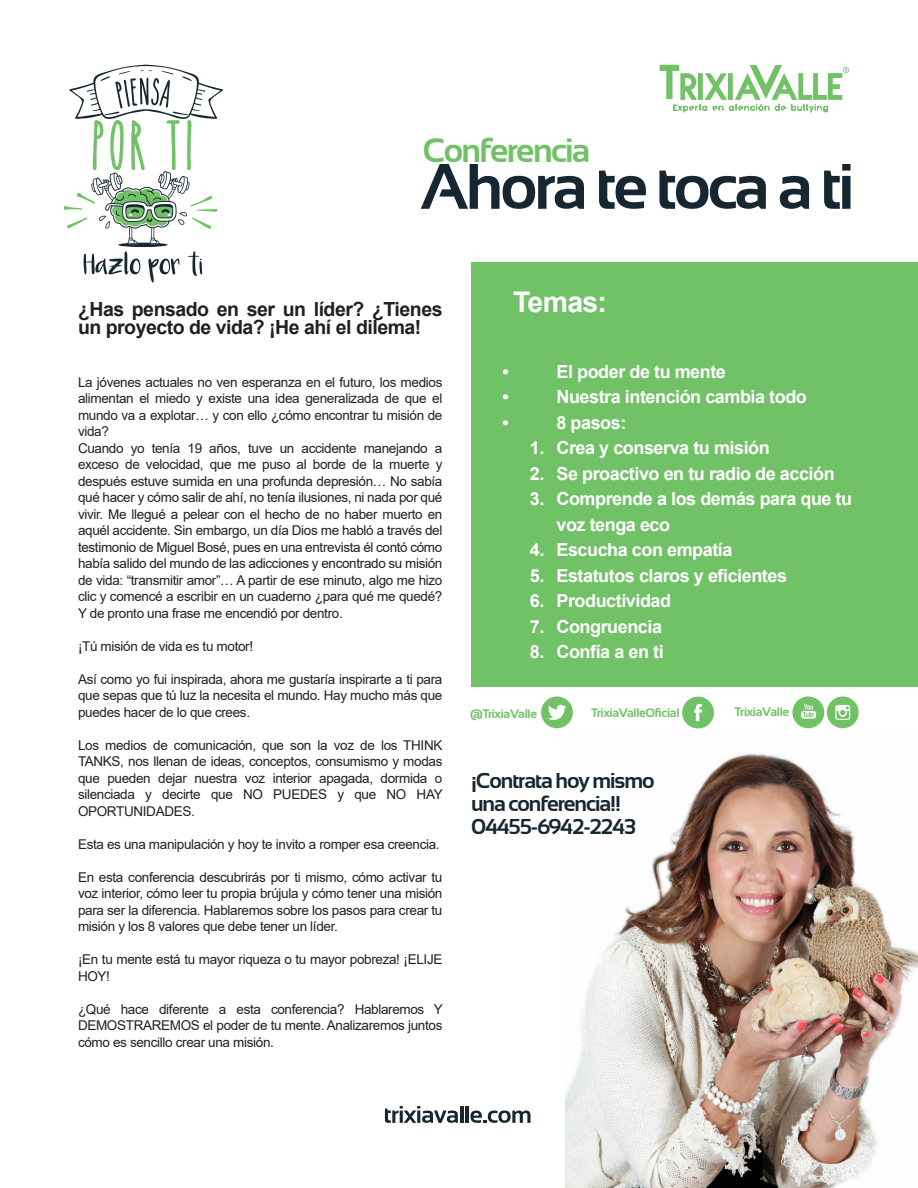
<style>
.page{position:relative;width:918px;height:1188px;background:#fff}
.page>*{position:absolute;margin:0;border:0;box-sizing:border-box;transform-origin:0 0}
.t1{font:700 64.2px "Sansation";letter-spacing:-.05em;color:#162731}
.t2{font:700 33.6px "Sansation";letter-spacing:-.05em;color:#71c167}
.t3{font:700 28.5px "Arial";letter-spacing:-.025em;color:#fff}
.t4{font:700 21.45px/22.8px "Sansation";letter-spacing:-.05em;color:#162731}
.t5{font:700 19.5px/18px "Arial";letter-spacing:-.025em;color:#231f20}
.t6{font:700 18px/25.5px "Arial";letter-spacing:-.025em;color:#fff}
.t7{font:13.5px/16.5px "Arial";letter-spacing:-.025em;color:#231f20;text-align:justify}
.t8{font:700 12.3px "Sansation";letter-spacing:-.025em;color:#71c167}
</style>
<div class="page">
<img style="left:566px;top:753px;width:352px;height:435px">
<svg style="left:660px;top:65px;width:189px;height:48px"></svg>
<svg style="left:385px;top:1106px;width:73px;height:17px"></svg>
<hr style="left:460px;top:1106px;width:3px;height:17px;background:#162731">
<hr style="left:466px;top:1106px;width:3px;height:17px;background:#162731">
<svg style="left:470px;top:1110px;width:61px;height:13px"></svg>
<div style="left:471px;top:262px;width:447px;height:425px;background:#71c167"></div>
<div style="left:541px;top:696px;width:32px;height:32px;background:#71c167;border-radius:50%"></div>
<svg style="left:548px;top:705px;width:18px;height:15px"></svg>
<div style="left:682px;top:697px;width:32px;height:31px;background:#71c167;border-radius:50%"></div>
<svg style="left:694px;top:704px;width:8px;height:17px"></svg>
<div style="left:792px;top:696px;width:32px;height:32px;background:#71c167;border-radius:50%"></div>
<svg style="left:801px;top:704px;width:15px;height:15px"></svg>
<div style="left:827px;top:696px;width:32px;height:32px;background:#71c167;border-radius:50%"></div>
<svg style="left:835px;top:705px;width:15px;height:15px"></svg>
<svg style="left:837px;top:707px;width:12px;height:12px"></svg>
<svg style="left:118px;top:243px;width:50px;height:4px"></svg>
<svg style="left:63px;top:65px;width:160px;height:180px"></svg>
<svg style="left:84px;top:251px;width:56px;height:23px"></svg>
<svg style="left:148px;top:259px;width:31px;height:23px"></svg>
<svg style="left:188px;top:251px;width:14px;height:25px"></svg>
<h2 class="t2" style="left:423px;top:131px;width:169px">Conferencia</h2>
<h1 class="t1" style="left:420px;top:151px;width:436px">Ahora te toca a ti</h1>
<h3 class="t5" style="left:78px;top:301px;width:366px">¿Has pensado en ser un líder? ¿Tienes un proyecto de vida? ¡He ahí el dilema!</h3>
<p class="t7" style="left:78px;top:374px;width:366px;text-align:left">La jóvenes actuales no ven esperanza en el futuro, los medios alimentan el miedo y existe una idea generalizada de que el mundo va a explotar… y con ello ¿cómo encontrar tu misión de vida?<br>Cuando yo tenía 19 años, tuve un accidente manejando a exceso de velocidad, que me puso al borde de la muerte y después estuve sumida en una profunda depresión… No sabía qué hacer y cómo salir de ahí, no tenía ilusiones, ni nada por qué vivir. Me llegué a pelear con el hecho de no haber muerto en aquél accidente. Sin embargo, un día Dios me habló a través del testimonio de Miguel Bosé, pues en una entrevista él contó cómo había salido del mundo de las adicciones y encontrado su misión de vida: “transmitir amor”… A partir de ese minuto, algo me hizo clic y comencé a escribir en un cuaderno ¿para qué me quedé?<br>Y de pronto una frase me encendió por dentro.</p>
<p class="t7" style="left:78px;top:638px;width:177px">¡Tú misión de vida es tu motor!</p>
<p class="t7" style="left:78px;top:671px;width:366px">Así como yo fui inspirada, ahora me gustaría inspirarte a ti para que sepas que tú luz la necesita el mundo. Hay mucho más que puedes hacer de lo que crees.</p>
<p class="t7" style="left:78px;top:737px;width:366px">Los medios de comunicación, que son la voz de los THINK TANKS, nos llenan de ideas, conceptos, consumismo y modas que pueden dejar nuestra voz interior apagada, dormida o silenciada y decirte que NO PUEDES y que NO HAY OPORTUNIDADES.</p>
<p class="t7" style="left:78px;top:836px;width:363px">Esta es una manipulación y hoy te invito a romper esa creencia.</p>
<p class="t7" style="left:78px;top:869px;width:366px">En esta conferencia descubrirás por ti mismo, cómo activar tu voz interior, cómo leer tu propia brújula y cómo tener una misión para ser la diferencia. Hablaremos sobre los pasos para crear tu misión y los 8 valores que debe tener un líder.</p>
<p class="t7" style="left:78px;top:951px;width:366px">¡En tu mente está tu mayor riqueza o tu mayor pobreza! ¡ELIJE<br>HOY!</p>
<p class="t7" style="left:78px;top:1001px;width:366px">¿Qué hace diferente a esta conferencia? Hablaremos Y DEMOSTRAREMOS el poder de tu mente. Analizaremos juntos cómo es sencillo crear una misión.</p>
<h3 class="t3" style="left:513px;top:282px;width:96px">Temas:</h3>
<h3 class="t6" style="left:502px;top:359px;width:8px">•</h3>
<h3 class="t6" style="left:556px;top:359px;width:171px">El poder de tu mente</h3>
<h3 class="t6" style="left:502px;top:385px;width:8px">•</h3>
<h3 class="t6" style="left:556px;top:385px;width:252px">Nuestra intención cambia todo</h3>
<h3 class="t6" style="left:502px;top:410px;width:8px">•</h3>
<h3 class="t6" style="left:556px;top:410px;width:71px">8 pasos:</h3>
<h3 class="t6" style="left:530px;top:436px;width:241px">1. Crea y conserva tu misión</h3>
<h3 class="t6" style="left:530px;top:461px;width:306px">2. Se proactivo en tu radio de acción</h3>
<h3 class="t6" style="left:556px;top:487px;width:297px;text-indent:-27px">3. Comprende a los demás para que tu voz tenga eco</h3>
<h3 class="t6" style="left:530px;top:538px;width:204px">4. Escucha con empatía</h3>
<h3 class="t6" style="left:530px;top:563px;width:259px">5. Estatutos claros y eficientes</h3>
<h3 class="t6" style="left:530px;top:589px;width:143px">6. Productividad</h3>
<h3 class="t6" style="left:530px;top:614px;width:134px">7. Congruencia</h3>
<h3 class="t6" style="left:530px;top:640px;width:135px">8. Confía a en ti</h3>
<p class="t8" style="left:470px;top:707px;width:68px">@TrixiaValle</p>
<p class="t8" style="left:592px;top:706px;width:89px">TrixiaValleOficial</p>
<p class="t8" style="left:735px;top:705px;width:56px">TrixiaValle</p>
<h3 class="t4" style="left:471px;top:769px;width:185px">¡Contrata hoy mismo una conferencia!!<br>04455-6942-2243</h3>
</div>
